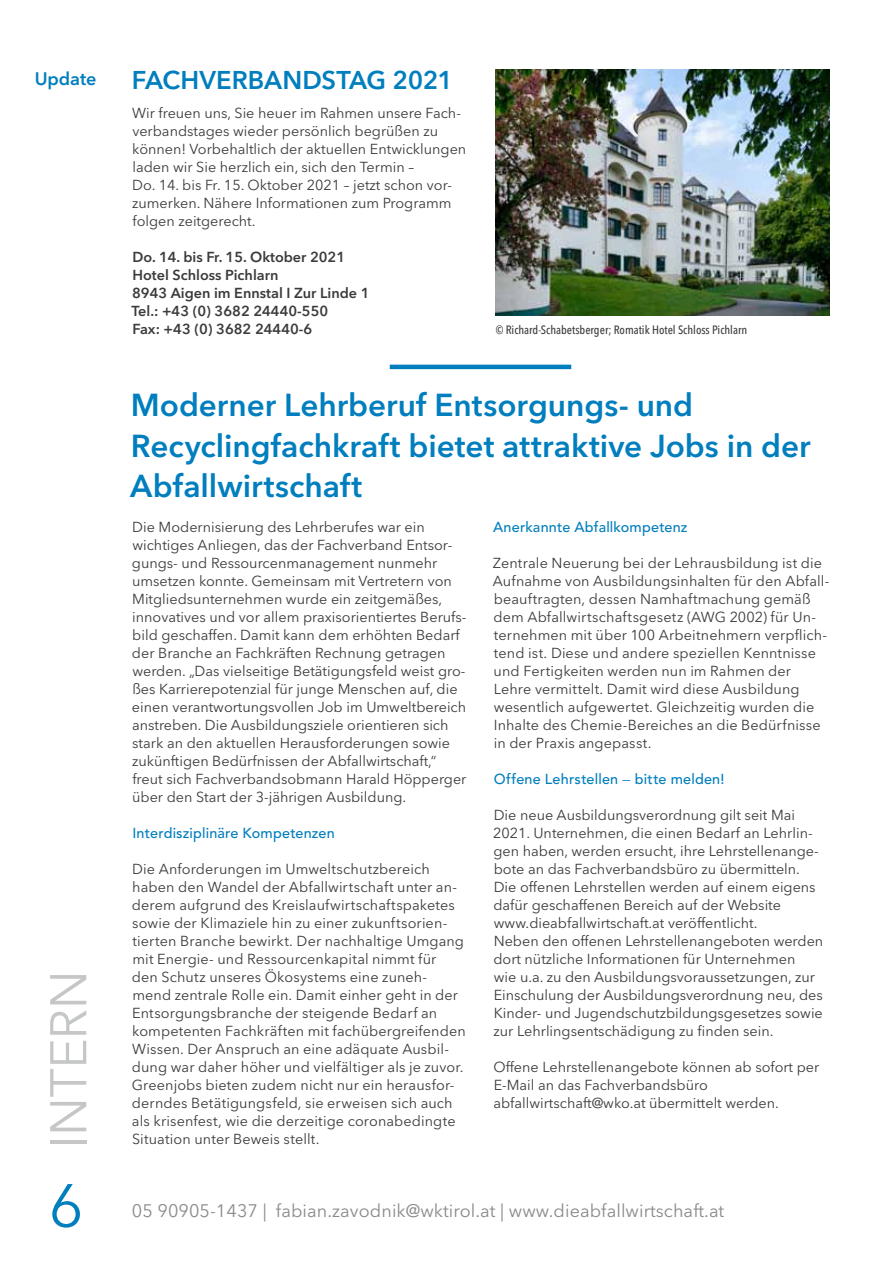
<style>
.page{position:relative;width:893px;height:1263px;background:#fff}
.page>*{position:absolute;margin:0;border:0;box-sizing:border-box;transform-origin:0 0}
.t1{font:60px "Avenir Next LT Pro";color:#007ebe}
.t2{font:51px "Avenir Next LT Pro";letter-spacing:-.005em;color:#c5c6c6}
.t3{font:600 31.5px/40.5px "Avenir Next LT Pro";color:#007ebe}
.t4{font:600 25.5px "Avenir Next LT Pro";letter-spacing:-.01em;color:#007ebe}
.t5{font:18px "Avenir Next LT Pro";letter-spacing:.005em;color:#8a8a8a}
.t6{font:600 18px "Avenir Next LT Pro";letter-spacing:-.005em;color:#007ebe}
.t7{font:14.4px/18px "Avenir Next LT Pro";color:#3b3b3a}
.t8{font:600 14.4px/18px "Avenir Next LT Pro";color:#3b3b3a}
.t9{font:500 14.4px "Avenir";letter-spacing:.015em;color:#007ebe}
.t10{font:500 condensed 12px "Avenir Next LT Pro";color:#3b3b3a}
.s1{font-family:"Avenir Next LT Pro";font-weight:400}
</style>
<div class="page">
<hr style="left:390px;top:365px;width:181px;height:4px;background:#007ebe">
<img style="left:495px;top:69px;width:334px;height:247px">
<p class="t6" style="left:35px;top:68px;width:63px">Update</p>
<h2 class="t2" style="left:38px;top:1149px;width:180px;rotate:-90deg">INTERN</h2>
<h1 class="t1" style="left:49px;top:1170px;width:36px">6</h1>
<h3 class="t4" style="left:132px;top:65px;width:323px">FACHVERBANDSTAG 2021</h3>
<p class="t7" style="left:132px;top:104px;width:336px">Wir freuen uns, Sie heuer im Rahmen unsere Fach&shy;verbandstages wieder persönlich begrüßen zu können! Vorbehaltlich der aktuellen Entwicklungen laden wir Sie herzlich ein, sich den Termin –<br>Do. 14. bis Fr. 15. Oktober 2021 – jetzt schon vor&shy;zumerken. Nähere Informationen zum Programm folgen zeitgerecht.</p>
<p class="t8" style="left:131px;top:248px;width:240px">Do. 14. bis Fr. 15. Oktober 2021<br>Hotel Schloss Pichlarn<br>8943 Aigen im Ennstal I Zur Linde 1<br>Tel.: +43 (0) 3682 24440-550<br>Fax: +43 (0) 3682 24440-6</p>
<p class="t10" style="left:496px;top:323px;width:253px">© Richard-Schabetsberger; Romatik H otel Schloss Pichlarn</p>
<h3 class="t3" style="left:130px;top:385px;width:682px">Moderner Lehrberuf Entsorgungs- und<br>Recyclingfachkraft bietet attraktive Jobs in der<br>Abfallwirtschaft</h3>
<p class="t7" style="left:132px;top:518px;width:336px">Die Modernisierung des Lehrberufes war ein wichtiges Anliegen, das der Fachverband Entsor&shy;gungs- und Ressourcenmanagement nunmehr umsetzen konnte. Gemeinsam mit Vertretern von Mitgliedsunternehmen wurde ein zeitgemäßes, innovatives und vor allem praxisorientiertes Berufs&shy;bild geschaffen. Damit kann dem erhöhten Bedarf der Branche an Fachkräften Rechnung getragen werden. „Das vielseitige Betätigungsfeld weist gro&shy;ßes Karrierepotenzial für junge Menschen auf, die einen verantwortungsvollen Job im Umweltbereich anstreben. Die Ausbildungsziele orientieren sich stark an den aktuellen Herausforderungen sowie zukünftigen Bedürfnissen der Abfallwirtschaft,“ freut sich Fachverbandsobmann Harald Höpperger über den Start der 3-jährigen Ausbildung.</p>
<p class="t9" style="left:132px;top:824px;width:204px">Interdisziplinäre Kompetenzen</p>
<p class="t7" style="left:132px;top:860px;width:335px">Die Anforderungen im Umweltschutzbereich haben den Wandel der Abfallwirtschaft unter an&shy;derem aufgrund des Kreislaufwirtschaftspaketes sowie der Klimaziele hin zu einer zukunftsorien&shy;tierten Branche bewirkt. Der nachhaltige Umgang mit Energie- und Ressourcenkapital nimmt für<br>den Schutz unseres Ökosystems eine zuneh&shy;mend zentrale Rolle ein. Damit einher geht in der Entsorgungsbranche der steigende Bedarf an kompetenten Fachkräften mit fachübergreifenden Wissen. Der Anspruch an eine adäquate Ausbil&shy;dung war daher höher und vielfältiger als je zuvor.<br>Greenjobs bieten zudem nicht nur ein herausfor&shy;derndes Betätigungsfeld, sie erweisen sich auch als krisenfest, wie die derzeitige coronabedingte Situation unter Beweis stellt.</p>
<p class="t9" style="left:493px;top:518px;width:196px">Anerkannte Abfallkompetenz</p>
<p class="t7" style="left:493px;top:554px;width:338px">Zentrale Neuerung bei der Lehrausbildung ist die Aufnahme von Ausbildungsinhalten für den Abfall&shy;beauftragten, dessen Namhaftmachung gemäß dem Abfallwirtschaftsgesetz (AWG 2002) für Un&shy;ternehmen mit über 100 Arbeitnehmern verpflich&shy;tend ist. Diese und andere speziellen Kenntnisse und Fertigkeiten werden nun im Rahmen der Lehre vermittelt. Damit wird diese Ausbildung wesentlich aufgewertet. Gleichzeitig wurden die Inhalte des Chemie-Bereiches an die Bedürfnisse in der Praxis angepasst.</p>
<p class="t9" style="left:494px;top:770px;width:232px">Offene Lehrstellen <span class="s1">—</span> bitte melden!</p>
<p class="t7" style="left:493px;top:806px;width:332px">Die neue Ausbildungsverordnung gilt seit Mai 2021. Unternehmen, die einen Bedarf an Lehrlin&shy;gen haben, werden ersucht, ihre Lehrstellenange&shy;bote an das Fachverbandsbüro zu übermitteln.<br>Die offenen Lehrstellen werden auf einem eigens dafür geschaffenen Bereich auf der Website www.dieabfallwirtschaft.at veröffentlicht.<br>Neben den offenen Lehrstellenangeboten werden dort nützliche Informationen für Unternehmen<br>wie u.a. zu den Ausbildungsvoraussetzungen, zur Einschulung der Ausbildungsverordnung neu, des Kinder- und Jugendschutzbildungsgesetzes sowie zur Lehrlingsentschädigung zu finden sein.</p>
<p class="t7" style="left:493px;top:1058px;width:327px">Offene Lehrstellenangebote können ab sofort per<br>E-Mail an das Fachverbandsbüro abfallwirtschaft@wko.at übermittelt werden.</p>
<p class="t5" style="left:132px;top:1200px;width:594px">05 90905-1437 | fabian.zavodnik@wktirol.at | www.dieabfallwirtschaft.at</p>
</div>
